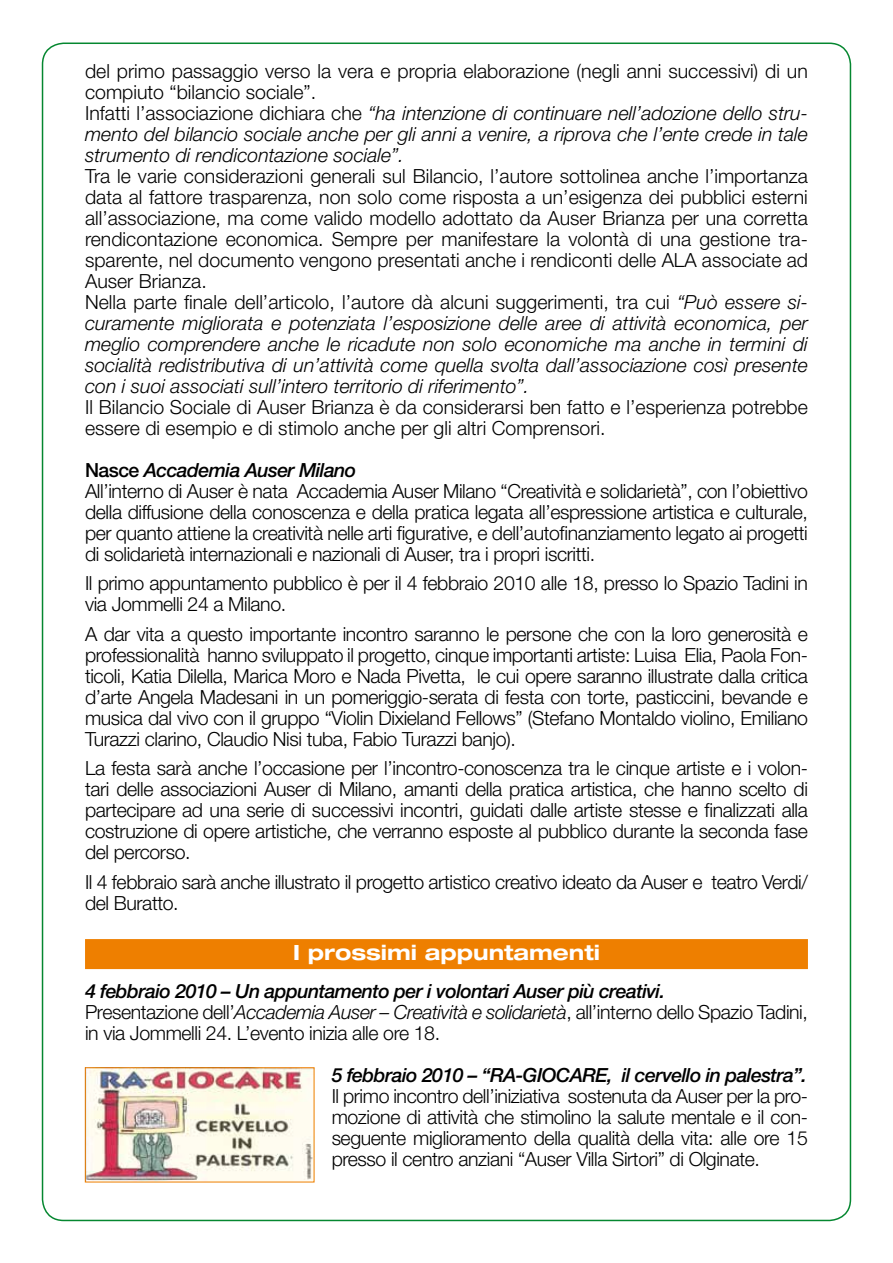
<style>
.page{position:relative;width:893px;height:1263px;background:#fff}
.page>*{position:absolute;margin:0;border:0;box-sizing:border-box;transform-origin:0 0}
.t1{font:700 expanded 21px "Helvetica Neue LT Std";color:#fff}
.t2{font:300 19.5px/21px "Helvetica Neue LT Std";letter-spacing:-.02em;color:#000}
.t3{font:300 19.5px/21px "Helvetica Neue LT Std";color:#000}
.t4{font:italic 300 19.5px/21px "Helvetica Neue LT Std";color:#000}
.t5{font:italic 500 19.5px "Helvetica Neue LT Std";letter-spacing:-.03em;color:#000}
.s1{font-style:normal}
.s2{font-style:italic}
.s3{font-weight:500}
.s4{font-weight:500;font-style:italic}
</style>
<div class="page">
<div style="left:85px;top:939px;width:723px;height:30px;background:#ee7f00"></div>
<img style="left:87px;top:1069px;width:225px;height:111px">
<div style="left:85px;top:1067px;width:229px;height:115px;border:1px solid #ee7f00"></div>
<p class="t4" style="left:85px;top:60px;width:724px"><span class="s1">del primo passaggio verso la vera e propria elaborazione (negli anni successivi) di un compiuto “bilancio sociale”.<br>Infatti l’associazione dichiara che</span> “ha intenzione di continuare nell’adozione dello stru&shy;mento del bilancio sociale anche per gli anni a venire, a riprova che l’ente crede in tale strumento di rendicontazione sociale”.</p>
<p class="t3" style="left:85px;top:165px;width:724px">Tra le varie considerazioni generali sul Bilancio, l’autore sottolinea anche l’importanza data al fattore trasparenza, non solo come risposta a un’esigenza dei pubblici esterni all’associazione, ma come valido modello adottato da Auser Brianza per una corretta rendicontazione economica. Sempre per manifestare la volontà di una gestione tra&shy;sparente, nel documento vengono presentati anche i rendiconti delle ALA associate ad Auser Brianza.<br>Nella parte finale dell’articolo, l’autore dà alcuni suggerimenti, tra cui <span class="s2">“Può essere si&shy;curamente migliorata e potenziata l’esposizione delle aree di attività economica, per meglio comprendere anche le ricadute non solo economiche ma anche in termini di socialità redistributiva di un’attività come quella svolta dall’associazione così presente con i suoi associati sull’intero territorio di riferimento”.</span></p>
<p class="t3" style="left:85px;top:396px;width:724px">Il Bilancio Sociale di Auser Brianza è da considerarsi ben fatto e l’esperienza potrebbe essere di esempio e di stimolo anche per gli altri Comprensori.</p>
<p class="t2" style="left:85px;top:459px;width:724px"><span class="s3">Nasce</span> <span class="s4">Accademia Auser Milano<br></span>All’interno di Auser è nata Accademia Auser Milano “Creatività e solidarietà”, con l’obiettivo della diffusione della conoscenza e della pratica legata all’espressione artistica e culturale, per quanto attiene la creatività nelle arti figurative, e dell’autofinanziamento legato ai progetti di solidarietà internazionali e nazionali di Auser, tra i propri iscritti.</p>
<p class="t2" style="left:85px;top:572px;width:724px">Il primo appuntamento pubblico è per il 4 febbraio 2010 alle 18, presso lo Spazio Tadini in via Jommelli 24 a Milano.</p>
<p class="t2" style="left:85px;top:623px;width:724px;text-align:justify">A dar vita a questo importante incontro saranno le persone che con la loro generosità e professionalità hanno sviluppato il progetto, cinque importanti artiste: Luisa Elia, Paola Fon&shy;ticoli, Katia Dilella, Marica Moro e Nada Pivetta, le cui opere saranno illustrate dalla critica d’arte Angela Madesani in un pomeriggio-serata di festa con torte, pasticcini, bevande e musica dal vivo con il gruppo “Violin Dixieland Fellows” (Stefano Montaldo violino, Emiliano Turazzi clarino, Claudio Nisi tuba, Fabio Turazzi banjo).</p>
<p class="t2" style="left:85px;top:757px;width:724px;text-align:justify">La festa sarà anche l’occasione per l’incontro-conoscenza tra le cinque artiste e i volon&shy;tari delle associazioni Auser di Milano, amanti della pratica artistica, che hanno scelto di partecipare ad una serie di successivi incontri, guidati dalle artiste stesse e finalizzati alla costruzione di opere artistiche, che verranno esposte al pubblico durante la seconda fase del percorso.</p>
<p class="t2" style="left:85px;top:871px;width:724px">Il 4 febbraio sarà anche illustrato il progetto artistico creativo ideato da Auser e teatro Verdi/ del Buratto.</p>
<p class="t1" style="left:293px;top:940px;width:308px">I prossimi appuntamenti</p>
<p class="t2" style="left:85px;top:980px;width:724px"><span class="s4">4 febbraio 2010 – Un appuntamento per i volontari Auser più creativi.<br></span>Presentazione dell’<span class="s2">Accademia Auser – Creatività e solidarietà</span>, all’interno dello Spazio Tadini, in via Jommelli 24. L’evento inizia alle ore 18.</p>
<p class="t5" style="left:332px;top:1064px;width:477px">5 febbraio 2010 – “RA-GIOCARE, il cervello in palestra”.</p>
<p class="t2" style="left:332px;top:1085px;width:478px;text-align:justify">Il primo incontro dell’iniziativa sostenuta da Auser per la pro&shy;mozione di attività che stimolino la salute mentale e il con&shy;seguente miglioramento della qualità della vita: alle ore 15 presso il centro anziani “Auser Villa Sirtori” di Olginate.</p>
</div>
